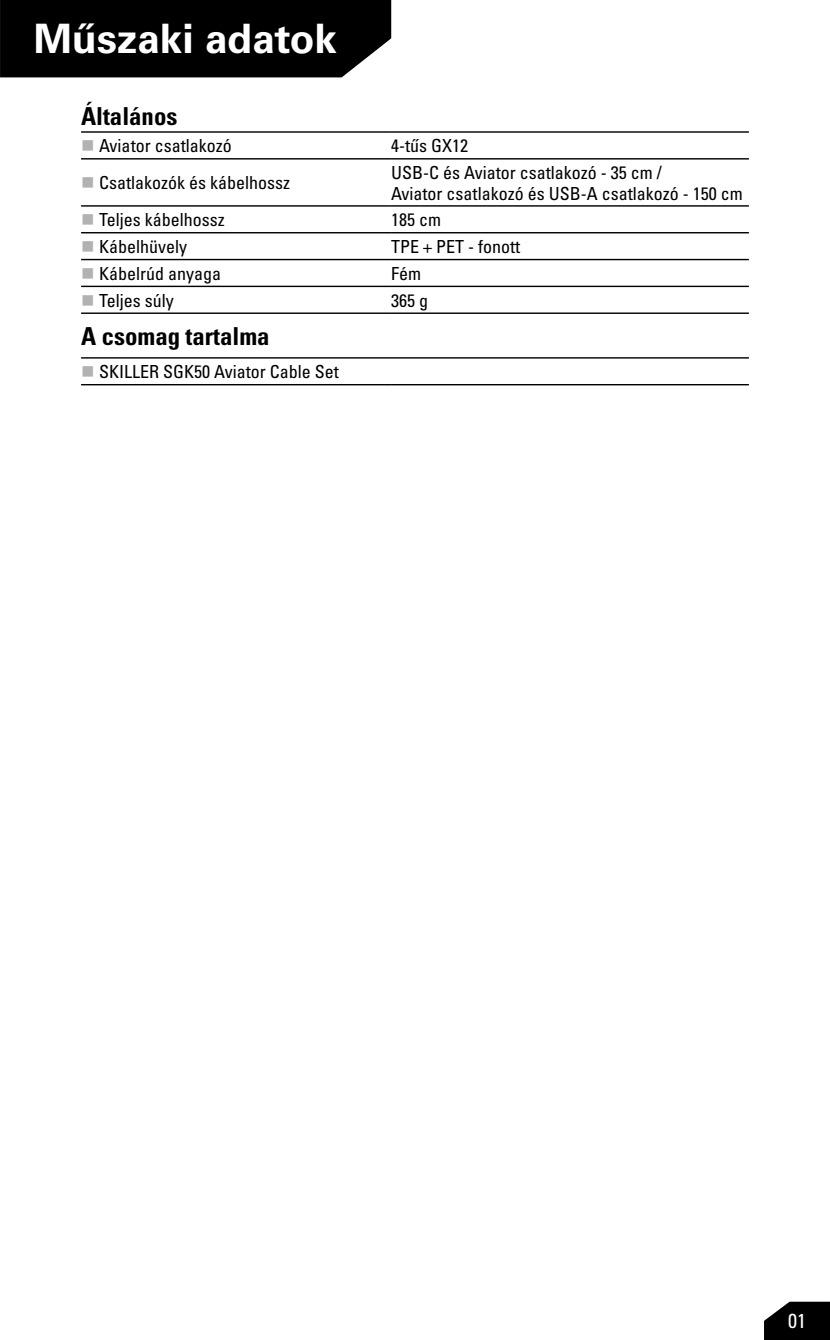
<style>
.page{position:relative;width:830px;height:1340px;background:#fff}
.page>*{position:absolute;margin:0;border:0;box-sizing:border-box;transform-origin:0 0}
.t1{font:700 40.5px "Univers LTCYR 65";color:#fff}
.Fließtext{font:24.75px "Univers LTCYR 67 Bold Cond";color:#000}
.t2{font:condensed 20.25px "Univers LTCYR 57";color:#fff}
.Fließtext-2{font:condensed 18px/20.2px "Univers LTCYR 57";color:#000}
</style>
<div class="page">
<div style="left:0;top:0;width:391px;height:77px;background:#000"></div>
<hr style="left:81px;top:131px;width:310px;height:2px;background:#000">
<hr style="left:391px;top:131px;width:357px;height:2px;background:#000">
<hr style="left:81px;top:158px;width:310px;height:1px;background:#000">
<hr style="left:391px;top:158px;width:357px;height:1px;background:#000">
<hr style="left:81px;top:205px;width:310px;height:2px;background:#000">
<hr style="left:391px;top:205px;width:357px;height:2px;background:#000">
<hr style="left:81px;top:232px;width:310px;height:1px;background:#000">
<hr style="left:391px;top:232px;width:357px;height:1px;background:#000">
<hr style="left:81px;top:259px;width:310px;height:1px;background:#000">
<hr style="left:391px;top:259px;width:357px;height:1px;background:#000">
<hr style="left:81px;top:286px;width:310px;height:1px;background:#000">
<hr style="left:391px;top:286px;width:357px;height:1px;background:#000">
<hr style="left:81px;top:312px;width:310px;height:2px;background:#000">
<hr style="left:391px;top:312px;width:357px;height:2px;background:#000">
<hr style="left:81px;top:357px;width:310px;height:1px;background:#000">
<hr style="left:391px;top:357px;width:357px;height:1px;background:#000">
<hr style="left:81px;top:384px;width:310px;height:1px;background:#000">
<hr style="left:391px;top:384px;width:357px;height:1px;background:#000">
<svg style="left:764px;top:1301px;width:65px;height:38px;background:#1e1e1e"></svg>
<p class="t1" style="left:34px;top:11px;width:305px">Műszaki adatok</p>
<p class="Fließtext" style="left:81px;top:101px;width:98px">Általános</p>
<p class="Fließtext-2" style="left:99px;top:135px;width:134px">Aviator csatlakozó</p>
<p class="Fließtext-2" style="left:391px;top:135px;width:78px">4-tűs GX12</p>
<p class="Fließtext-2" style="left:99px;top:172px;width:192px">Csatlakozók és kábelhossz</p>
<p class="Fließtext-2" style="left:391px;top:162px;width:353px">USB-C és Aviator csatlakozó - 35 cm /<br>Aviator csatlakozó és USB-A csatlakozó - 150 cm</p>
<p class="Fließtext-2" style="left:99px;top:209px;width:127px">Teljes kábelhossz</p>
<p class="Fließtext-2" style="left:391px;top:209px;width:51px">185 cm</p>
<p class="Fließtext-2" style="left:99px;top:236px;width:89px">Kábelhüvely</p>
<p class="Fließtext-2" style="left:391px;top:236px;width:131px">TPE + PET - fonott</p>
<p class="Fließtext-2" style="left:99px;top:263px;width:123px">Kábelrúd anyaga</p>
<p class="Fließtext-2" style="left:391px;top:263px;width:31px">Fém</p>
<p class="Fließtext-2" style="left:99px;top:290px;width:76px">Teljes súly</p>
<p class="Fließtext-2" style="left:391px;top:290px;width:38px">365 g</p>
<p class="Fließtext" style="left:81px;top:321px;width:190px">A csomag tartalma</p>
<p class="Fließtext-2" style="left:99px;top:361px;width:241px">SKILLER SGK50 Aviator Cable Set</p>
<p class="t2" style="left:787px;top:1308px;width:19px">01</p>
</div>
